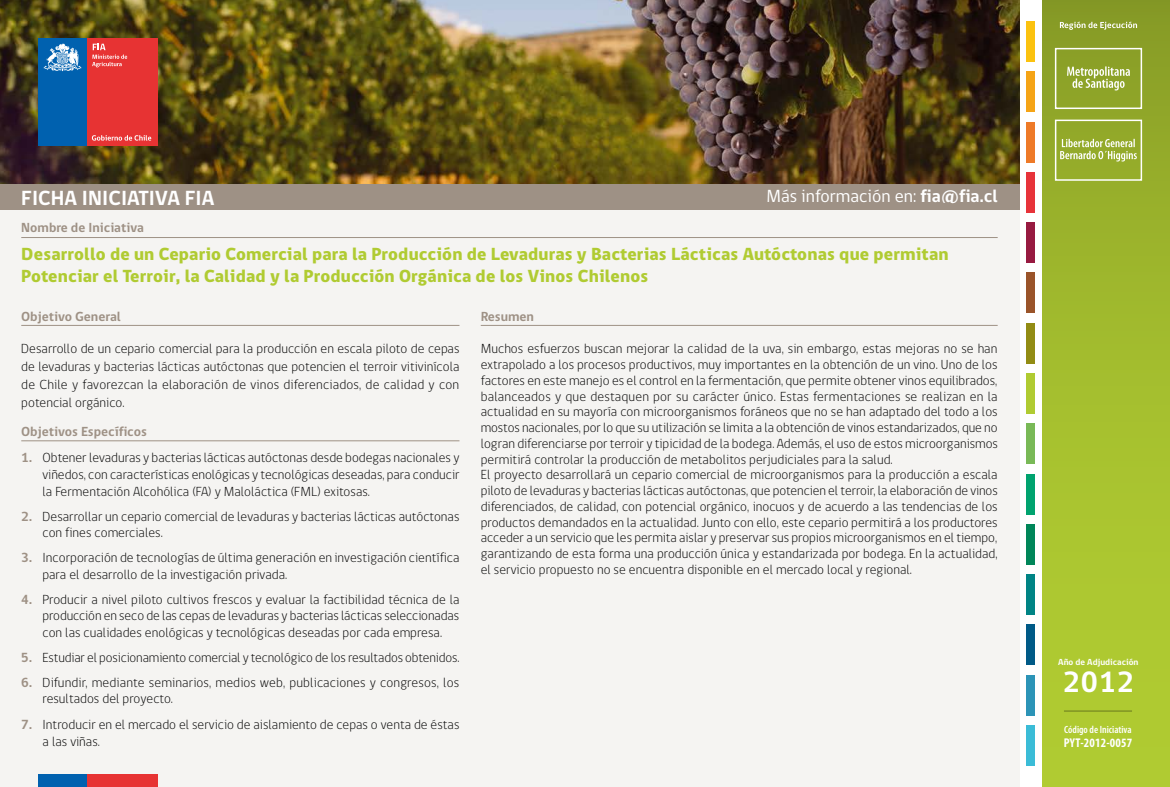
<style>
.page{position:relative;width:1170px;height:787px;background:#fff}
.page>*{position:absolute;margin:0;border:0;box-sizing:border-box;transform-origin:0 0}
.t1{font:700 30px "gob CL";color:#fff}
.t2{font:700 21px "gob CL";letter-spacing:.005em;color:#fff}
.t3{font:800 18px/21.6px "gob CL";letter-spacing:.01em;color:#b0cb32}
.t4{font:18px "gob CL";letter-spacing:.005em;color:#fff}
.t5{font:300 13.5px/15.8px "gob CL";letter-spacing:.005em;color:#000}
.t6{font:700 13.5px "gob CL";letter-spacing:.005em;color:#9e9185}
.t7{font:700 condensed 12.75px "Myriad Pro";letter-spacing:.015em;color:#fff}
.t8{font:600 condensed 10.5px "Myriad Pro";color:#fff}
.t9{font:700 9px "gob CL";letter-spacing:.005em;color:#fff}
.s1{font-weight:700}
.s2{font-weight:700;color:#9e9185}
</style>
<div class="page">
<div style="left:0;top:0;width:1019px;height:787px;background:#f5f4f2"></div>
<img style="left:0;top:0;width:1019px;height:184px">
<div style="left:0;top:184px;width:1019px;height:25px;background:#9e9185"></div>
<div style="left:1026px;top:273px;width:8px;height:40px;background:#9a542a"></div>
<div style="left:1026px;top:725px;width:8px;height:40px;background:#3bbcd7"></div>
<div style="left:1026px;top:474px;width:8px;height:40px;background:#00a36f"></div>
<div style="left:1026px;top:222px;width:8px;height:41px;background:#971a41"></div>
<div style="left:1026px;top:675px;width:8px;height:40px;background:#2c94b7"></div>
<div style="left:1026px;top:423px;width:8px;height:41px;background:#79b957"></div>
<div style="left:1026px;top:172px;width:8px;height:40px;background:#e7333a"></div>
<div style="left:1026px;top:624px;width:8px;height:41px;background:#005a87"></div>
<div style="left:1026px;top:373px;width:8px;height:41px;background:#b0cb32"></div>
<div style="left:1026px;top:122px;width:8px;height:40px;background:#ee7a28"></div>
<div style="left:1026px;top:574px;width:8px;height:41px;background:#008485"></div>
<div style="left:1026px;top:323px;width:8px;height:40px;background:#928c14"></div>
<div style="left:1026px;top:72px;width:8px;height:40px;background:#f5a416"></div>
<div style="left:1026px;top:524px;width:8px;height:40px;background:#008659"></div>
<div style="left:1026px;top:21px;width:8px;height:41px;background:#fbc20f"></div>
<div style="left:1042px;top:0;width:127px;height:787px;background:linear-gradient(to bottom,#8ca228,#b6d333)"></div>
<div style="left:38px;top:38px;width:49px;height:108px;background:#0061af"></div>
<div style="left:87px;top:38px;width:70px;height:108px;background:#e73333"></div>
<svg style="left:44px;top:43px;width:37px;height:28px"></svg>
<svg style="left:92px;top:44px;width:35px;height:23px"></svg>
<svg style="left:92px;top:135px;width:59px;height:6px"></svg>
<div style="left:38px;top:774px;width:49px;height:13px;background:#0061af"></div>
<div style="left:87px;top:774px;width:70px;height:13px;background:#e73333"></div>
<hr style="left:21px;top:237px;width:976px;height:1px;background:#9e9185">
<hr style="left:21px;top:325px;width:438px;height:1px;background:#9e9185">
<hr style="left:21px;top:440px;width:438px;height:1px;background:#9e9185">
<hr style="left:480px;top:325px;width:517px;height:1px;background:#9e9185">
<hr style="left:1063px;top:710px;width:68px;height:1px;background:#98989c">
<svg style="left:1059px;top:22px;width:77px;height:8px"></svg>
<div style="left:1054px;top:48px;width:87px;height:61px;border:2px solid #fff"></div>
<div style="left:1054px;top:120px;width:87px;height:61px;border:2px solid #fff"></div>
<svg style="left:1066px;top:66px;width:63px;height:24px;background:#adbc65"></svg>
<svg style="left:1060px;top:139px;width:76px;height:22px;background:#b2c267"></svg>
<h3 class="t4" style="left:766px;top:184px;width:233px">Más información en: <span class="s1">fia@fia.cl</span></h3>
<h2 class="t2" style="left:21px;top:183px;width:195px">FICHA INICIATIVA FIA</h2>
<p class="t6" style="left:21px;top:219px;width:124px">Nombre de Iniciativa</p>
<h3 class="t3" style="left:21px;top:244px;width:928px">Desarrollo de un Cepario Comercial para la Producción de Levaduras y Bacterias Lácticas Autóctonas que permitan<br>Potenciar el Terroir, la Calidad y la Producción Orgánica de los Vinos Chilenos</h3>
<p class="t6" style="left:21px;top:307px;width:101px">Objetivo General</p>
<p class="t5" style="left:21px;top:340px;width:440px;line-height:18px;text-align:justify">Desarrollo de un cepario comercial para la producción en escala piloto de cepas de levaduras y bacterias lácticas autóctonas que potencien el terroir vitivinícola de Chile y favorezcan la elaboración de vinos diferenciados, de calidad y con potencial orgánico.</p>
<p class="t6" style="left:21px;top:422px;width:127px">Objetivos Específicos</p>
<p class="t5" style="left:43px;top:449px;width:418px;line-height:16.8px;text-align:justify;text-indent:-21px"><span class="s2">1.</span> Obtener levaduras y bacterias lácticas autóctonas desde bodegas nacionales y viñedos, con características enológicas y tecnológicas deseadas, para conducir la Fermentación Alcohólica (FA) y Maloláctica (FML) exitosas.</p>
<p class="t5" style="left:43px;top:508px;width:418px;line-height:16.5px;text-indent:-21px"><span class="s2">2.</span> Desarrollar un cepario comercial de levaduras y bacterias lácticas autóctonas con fines comerciales.</p>
<p class="t5" style="left:43px;top:550px;width:418px;line-height:16.5px;text-indent:-21px"><span class="s2">3.</span> Incorporación de tecnologías de última generación en investigación científica para el desarrollo de la investigación privada.</p>
<p class="t5" style="left:43px;top:591px;width:418px;line-height:16.5px;text-align:justify;text-indent:-21px"><span class="s2">4.</span> Producir a nivel piloto cultivos frescos y evaluar la factibilidad técnica de la producción en seco de las cepas de levaduras y bacterias lácticas seleccionadas con las cualidades enológicas y tecnológicas deseadas por cada empresa.</p>
<p class="t5" style="left:21px;top:650px;width:440px"><span class="s2">5.</span> Estudiar el posicionamiento comercial y tecnológico de los resultados obtenidos.</p>
<p class="t5" style="left:43px;top:674px;width:418px;line-height:16.5px;text-indent:-21px"><span class="s2">6.</span> Difundir, mediante seminarios, medios web, publicaciones y congresos, los resultados del proyecto.</p>
<p class="t5" style="left:43px;top:715px;width:418px;line-height:17.2px;text-indent:-21px"><span class="s2">7.</span> Introducir en el mercado el servicio de aislamiento de cepas o venta de éstas a las viñas.</p>
<p class="t6" style="left:480px;top:307px;width:55px">Resumen</p>
<p class="t5" style="left:480px;top:341px;width:518px">Muchos esfuerzos buscan mejorar la calidad de la uva, sin embargo, estas mejoras no se han extrapolado a los procesos productivos, muy importantes en la obtención de un vino. Uno de los factores en este manejo es el control en la fermentación, que permite obtener vinos equilibrados, balanceados y que destaquen por su carácter único. Estas fermentaciones se realizan en la actualidad en su mayoría con microorganismos foráneos que no se han adaptado del todo a los mostos nacionales, por lo que su utilización se limita a la obtención de vinos estandarizados, que no logran diferenciarse por terroir y tipicidad de la bodega. Además, el uso de estos microorganismos permitirá controlar la producción de metabolitos perjudiciales para la salud.<br>El proyecto desarrollará un cepario comercial de microorganismos para la producción a escala piloto de levaduras y bacterias lácticas autóctonas, que potencien el terroir, la elaboración de vinos diferenciados, de calidad, con potencial orgánico, inocuos y de acuerdo a las tendencias de los productos demandados en la actualidad. Junto con ello, este cepario permitirá a los productores acceder a un servicio que les permita aislar y preservar sus propios microorganismos en el tiempo, garantizando de esta forma una producción única y estandarizada por bodega. En la actualidad, el servicio propuesto no se encuentra disponible en el mercado local y regional.</p>
<p class="t9" style="left:1058px;top:655px;width:82px">Año de Adjudicación</p>
<h1 class="t1" style="left:1062px;top:661px;width:72px">2012</h1>
<p class="t8" style="left:1064px;top:724px;width:69px">Código de Iniciativa</p>
<p class="t7" style="left:1063px;top:735px;width:70px">PYT-2012-0057</p>
</div>
